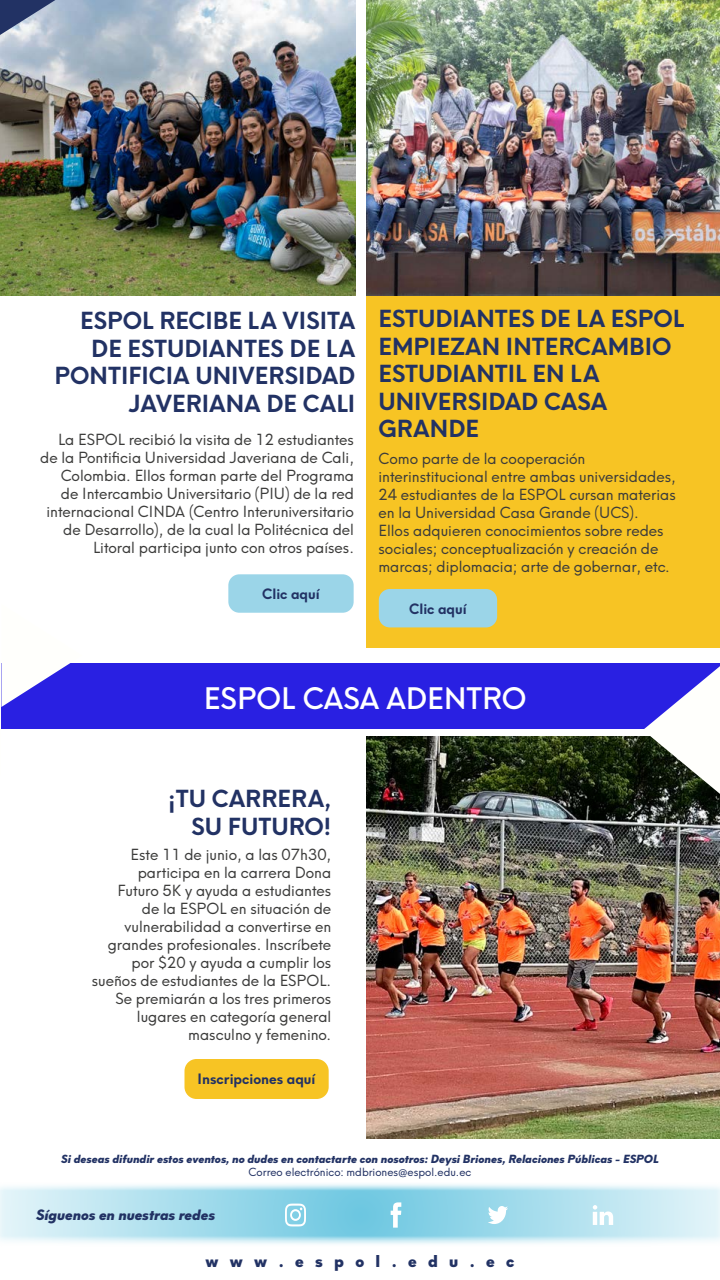
<style>
.page{position:relative;width:720px;height:1280px;background:#fff}
.page>*{position:absolute;margin:0;border:0;box-sizing:border-box;transform-origin:0 0}
.t1{font:500 29px "Neue Hans Kendrick";color:#fff}
.t2{font:700 23px/27.6px "Neue Hans Kendrick";color:#223264;text-align:right}
.t3{font:800 16px "Neue Hans Kendrick";letter-spacing:.71em;color:#223264}
.t4{font:15px/18px "Neue Hans Kendrick";color:#3c3c3b;text-align:right}
.t5{font:700 14px "Neue Hans Kendrick";color:#223264}
.t6{font:italic 800 14px "Neue Hans Kendrick";color:#223264}
.t7{font:italic 800 11px "Neue Hans Kendrick";color:#223264}
.t8{font:11px "Neue Hans Kendrick";color:#223264}
</style>
<div class="page">
<div style="left:0;top:1175px;width:720px;height:72px;background:#fff;opacity:.75"></div>
<svg style="left:488px;top:1206px;width:20px;height:18px"></svg>
<svg style="left:391px;top:1202px;width:10px;height:26px"></svg>
<svg style="left:285px;top:1204px;width:21px;height:22px"></svg>
<svg style="left:593px;top:1205px;width:20px;height:20px"></svg>
<img style="left:0;top:0;width:355px;height:295px">
<div style="left:228px;top:574px;width:126px;height:39px;background:#9bd5e8;border-radius:11px"></div>
<div style="left:366px;top:38px;width:354px;height:610px;background:#f7c424"></div>
<img style="left:366px;top:0;width:354px;height:295px">
<div style="left:379px;top:589px;width:118px;height:38px;background:#9bd5e8;border-radius:11px"></div>
<div style="left:185px;top:1059px;width:144px;height:40px;background:#f7c424;border-radius:12px"></div>
<svg style="left:0;top:0;width:55px;height:35px;background:#7682a1"></svg>
<div style="left:1px;top:663px;width:719px;height:66px;background:#2920e2"></div>
<img style="left:366px;top:736px;width:354px;height:403px">
<svg style="left:643px;top:666px;width:77px;height:128px"></svg>
<svg style="left:1px;top:663px;width:70px;height:44px"></svg>
<h2 class="t2" style="left:55px;top:304px;width:302px">ESPOL RECIBE LA VISITA<br>DE ESTUDIANTES DE LA<br>PONTIFICIA UNIVERSIDAD<br>JAVERIANA DE CALI</h2>
<p class="t4" style="left:40px;top:429px;width:315px">La ESPOL recibió la visita de 12 estudiantes de la Pontificia Universidad Javeriana de Cali, Colombia. Ellos forman parte del Programa de Intercambio Universitario (PIU) de la red internacional CINDA (Centro Interuniversitario de Desarrollo), de la cual la Politécnica del Litoral participa junto con otros países.</p>
<p class="t5" style="left:262px;top:581px;width:59px">Clic aquí</p>
<h2 class="t2" style="left:378px;top:302px;width:308px;text-align:left">ESTUDIANTES DE LA ESPOL<br>EMPIEZAN INTERCAMBIO<br>ESTUDIANTIL EN LA<br>UNIVERSIDAD CASA<br>GRANDE</h2>
<p class="t4" style="left:378px;top:448px;width:299px;text-align:left">Como parte de la cooperación interinstitucional entre ambas universidades, 24 estudiantes de la ESPOL cursan materias en la Universidad Casa Grande (UCS).<br>Ellos adquieren conocimientos sobre redes sociales; conceptualización y creación de marcas; diplomacia; arte de gobernar, etc.</p>
<p class="t5" style="left:409px;top:596px;width:59px">Clic aquí</p>
<h1 class="t1" style="left:204px;top:671px;width:324px">ESPOL CASA ADENTRO</h1>
<h2 class="t2" style="left:168px;top:782px;width:164px">¡TU CARRERA,<br>SU FUTURO!</h2>
<p class="t4" style="left:92px;top:844px;width:241px">Este 11 de junio, a las 07h30, participa en la carrera Dona<br>Futuro 5K y ayuda a estudiantes<br>de la ESPOL en situación de vulnerabilidad a convertirse en grandes profesionales. Inscríbete por $20 y ayuda a cumplir los sueños de estudiantes de la ESPOL.<br>Se premiarán a los tres primeros lugares en categoría general masculno y femenino.</p>
<p class="t5" style="left:198px;top:1066px;width:119px">Inscripciones aquí</p>
<p class="t7" style="left:61px;top:1153px;width:599px">Si deseas difundir estos eventos, no dudes en contactarte con nosotros: Deysi Briones, Relaciones Públicas - ESPOL</p>
<p class="t8" style="left:249px;top:1162px;width:224px">Correo electrónico: mdbriones@espol.edu.ec</p>
<p class="t6" style="left:36px;top:1207px;width:181px">Síguenos en nuestras redes</p>
<p class="t3" style="left:206px;top:1252px;width:310px">www.espol.edu.ec</p>
</div>
